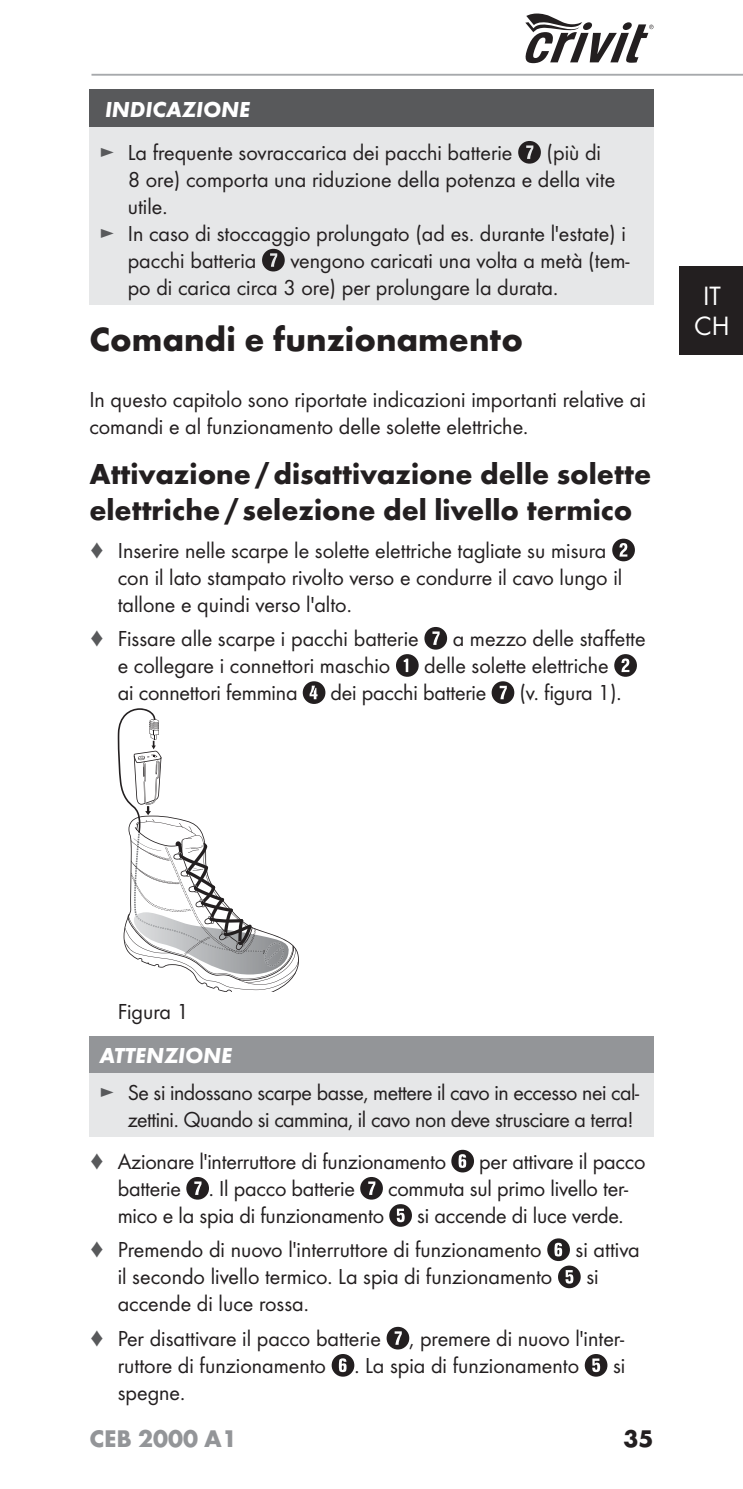
<style>
.page{position:relative;width:743px;height:1489px;background:#fff}
.page>*{position:absolute;margin:0;border:0;box-sizing:border-box;transform-origin:0 0}
.t1{font:700 35px "Futura";color:#231f20}
.t2{font:700 30px/36px "Futura";color:#231f20}
.t3{font:27.5px/30px "Futura Boo";color:#fff;text-align:center}
.t4{font:700 25px "Futura";color:#939598}
.t5{font:700 25px "Futura";color:#231f20}
.t6{font:22.5px/27px "Futura Boo";color:#231f20}
.t7{font:22.5px/27px "Futura Boo";letter-spacing:-.02em;color:#231f20;text-align:right}
.t8{font:italic 700 22.5px "Futura";color:#fff}
.s1{color:#58595b}
</style>
<div class="page">
<div style="left:680px;top:267px;width:63px;height:88px;background:#231f20"></div>
<hr style="left:91px;top:74px;width:652px;height:2px;background:#a7a9ac">
<svg style="left:525px;top:14px;width:128px;height:49px"></svg>
<div style="left:89px;top:89px;width:565px;height:38px;background:#58595b"></div>
<div style="left:89px;top:127px;width:565px;height:178px;background:#e6e7e8"></div>
<svg style="left:518px;top:141px;width:23px;height:23px"></svg>
<svg style="left:262px;top:249px;width:23px;height:22px"></svg>
<svg style="left:612px;top:538px;width:23px;height:23px"></svg>
<svg style="left:396px;top:627px;width:51px;height:49px"></svg>
<svg style="left:614px;top:654px;width:23px;height:22px"></svg>
<svg style="left:492px;top:681px;width:22px;height:23px"></svg>
<svg style="left:118px;top:681px;width:207px;height:310px"></svg>
<div style="left:89px;top:1035px;width:564px;height:38px;background:#939598"></div>
<div style="left:89px;top:1073px;width:564px;height:64px;background:#e6e7e8"></div>
<svg style="left:451px;top:1149px;width:23px;height:23px"></svg>
<svg style="left:186px;top:1177px;width:23px;height:22px"></svg>
<svg style="left:360px;top:1177px;width:23px;height:22px"></svg>
<svg style="left:389px;top:1204px;width:23px;height:22px"></svg>
<svg style="left:547px;top:1238px;width:34px;height:49px"></svg>
<svg style="left:386px;top:1326px;width:23px;height:23px"></svg>
<svg style="left:332px;top:1354px;width:22px;height:22px"></svg>
<svg style="left:585px;top:1354px;width:22px;height:22px"></svg>
<p class="t8" style="left:105px;top:102px;width:146px">INDICAZIONE</p>
<p class="t6" style="left:99px;top:140px;width:415px"><span class="s1">►</span> La frequente sovraccarica dei pacchi batterie</p>
<p class="t6" style="left:546px;top:140px;width:56px">(più di</p>
<p class="t6" style="left:128px;top:167px;width:489px">8 ore) comporta una riduzione della potenza e della vite</p>
<p class="t6" style="left:128px;top:194px;width:41px">utile.</p>
<p class="t6" style="left:99px;top:221px;width:528px"><span class="s1">►</span> In caso di stoccaggio prolungato (ad es. durante l'estate) i</p>
<p class="t6" style="left:128px;top:248px;width:130px">pacchi batteria</p>
<p class="t6" style="left:128px;top:248px;width:503px;text-indent:163px">vengono caricati una volta a metà (tem&shy;po di carica circa 3 ore) per prolungare la durata.</p>
<h1 class="t1" style="left:89px;top:326px;width:435px">Comandi e funzionamento</h1>
<p class="t6" style="left:89px;top:387px;width:558px">In questo capitolo sono riportate indicazioni importanti relative ai comandi e al funzionamento delle solette elettriche.</p>
<h2 class="t2" style="left:89px;top:458px;width:563px">Attivazione / disattivazione delle solette elettriche / selezione del livello termico</h2>
<p class="t6" style="left:118px;top:537px;width:506px;text-indent:-28px"><span class="s1">♦</span> Inserire nelle scarpe le solette elettriche tagliate su misura con il lato stampato rivolto verso e condurre il cavo lungo il tallone e quindi verso l'alto.</p>
<p class="t6" style="left:89px;top:626px;width:331px"><span class="s1">♦</span> Fissare alle scarpe i pacchi batterie</p>
<p class="t6" style="left:453px;top:626px;width:194px">a mezzo delle staffette</p>
<p class="t6" style="left:118px;top:653px;width:274px">e collegare i connettori maschio</p>
<p class="t6" style="left:424px;top:653px;width:186px">delle solette elettriche</p>
<p class="t6" style="left:118px;top:680px;width:181px">ai connettori femmina</p>
<p class="t6" style="left:331px;top:680px;width:157px">dei pacchi batterie</p>
<p class="t6" style="left:519px;top:680px;width:104px">(v. figura 1).</p>
<p class="t3" style="left:694px;top:282px;width:37px">IT<br>CH</p>
<p class="t6" style="left:118px;top:998px;width:73px">Figura 1</p>
<p class="t8" style="left:99px;top:1048px;width:134px">ATTENZIONE</p>
<p class="t7" style="left:99px;top:1080px;width:541px"><span class="s1">►</span> Se si indossano scarpe basse, mettere il cavo in eccesso nei cal&shy;zettini. Quando si cammina, il cavo non deve strusciare a terra!</p>
<p class="t6" style="left:89px;top:1148px;width:358px"><span class="s1">♦</span> Azionare l'interruttore di funzionamento</p>
<p class="t6" style="left:479px;top:1148px;width:168px">per attivare il pacco</p>
<p class="t6" style="left:118px;top:1175px;width:239px">batterie . Il pacco batterie</p>
<p class="t6" style="left:388px;top:1175px;width:242px">commuta sul primo livello ter-</p>
<p class="t6" style="left:118px;top:1203px;width:268px">mico e la spia di funzionamento</p>
<p class="t6" style="left:89px;top:1199px;width:536px;line-height:34.2px;text-indent:328px">si accende di luce verde. <span class="s1">♦</span> Premendo di nuovo l'interruttore di funzionamento</p>
<p class="t6" style="left:575px;top:1237px;width:66px">si attiva</p>
<p class="t6" style="left:118px;top:1264px;width:436px">il secondo livello termico. La spia di funzionamento</p>
<p class="t6" style="left:586px;top:1264px;width:14px">si</p>
<p class="t6" style="left:89px;top:1287px;width:293px;line-height:34.2px;text-indent:28px">accende di luce rossa.<br><span class="s1">♦</span> Per disattivare il pacco batterie</p>
<p class="t6" style="left:409px;top:1325px;width:216px">, premere di nuovo l'inter-</p>
<p class="t6" style="left:118px;top:1352px;width:210px">ruttore di funzionamento</p>
<p class="t6" style="left:354px;top:1352px;width:226px">. La spia di funzionamento</p>
<p class="t6" style="left:613px;top:1352px;width:14px">si</p>
<p class="t6" style="left:118px;top:1379px;width:69px">spegne.</p>
<p class="t4" style="left:89px;top:1428px;width:149px">CEB 2000 A1</p>
<p class="t5" style="left:623px;top:1428px;width:31px">35</p>
</div>
